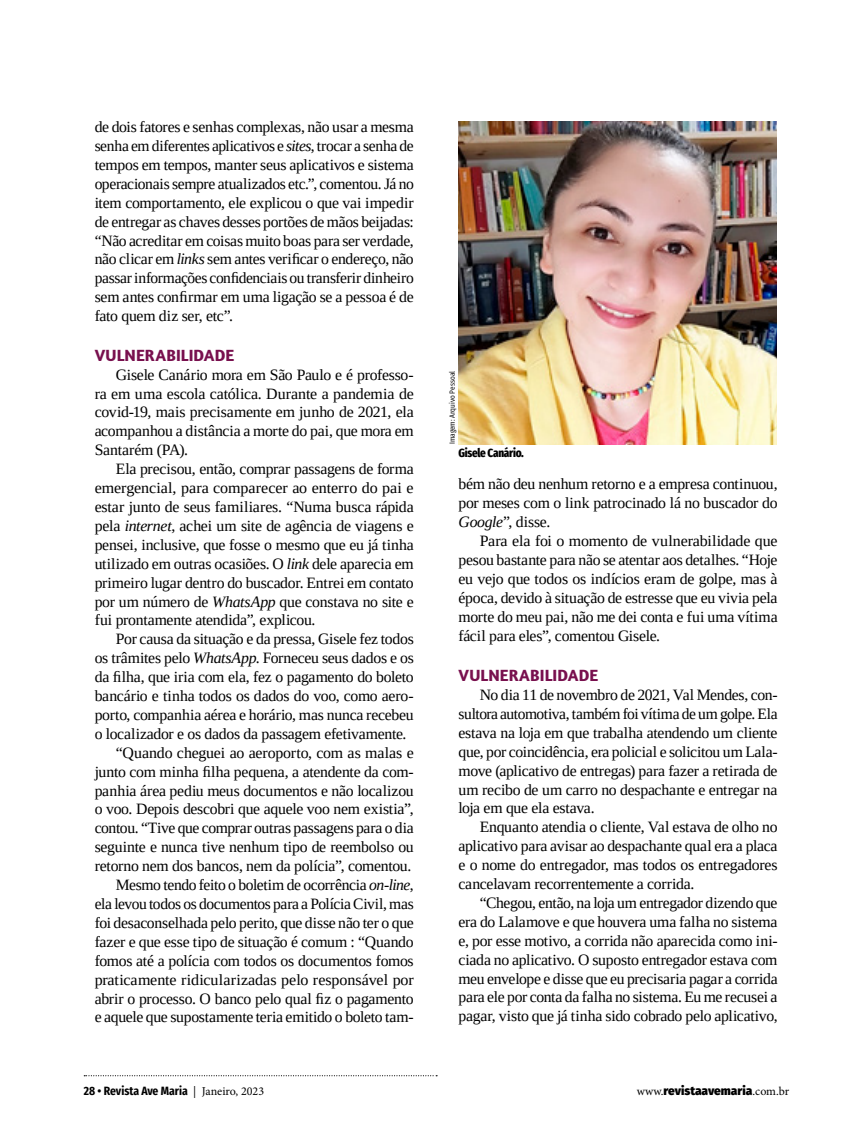
<style>
.page{position:relative;width:851px;height:1127px;background:#fff}
.page>*{position:absolute;margin:0;border:0;box-sizing:border-box;transform-origin:0 0}
.t1{font:700 16.5px "Amaranth";letter-spacing:.01em;color:#78104e}
.t2{font:15.75px/18.9px "Tinos";letter-spacing:-.015em;color:#000;text-align:justify}
.t3{font:700 12px "Fira Sans Condensed";color:#000}
.t4{font:900 12px "Fira Sans";color:#000}
.t5{font:800 extra-condensed 12px "Fira Sans";letter-spacing:-.02em;color:#000}
.t6{font:7.5px "Fira Sans Condensed";color:#000}
.s1{font-style:italic}
.s2{font-family:"Minion Pro";font-weight:400}
</style>
<div class="page">
<img style="left:458px;top:121px;width:318px;height:323px">
<svg style="left:84px;top:1075px;width:353px;height:1px"></svg>
<p class="t2" style="left:95px;top:117px;width:320px">de dois fatores e senhas complexas, não usar a mesma senha em diferentes aplicativos e <span class="s1">sites</span>, trocar a senha de tempos em tempos, manter seus aplicativos e sistema operacionais sempre atualizados etc.”, comentou. Já no item comportamento, ele explicou o que vai impedir de entregar as chaves desses portões de mãos beijadas: “Não acreditar em coisas muito boas para ser verdade, não clicar em <span class="s1">links</span> sem antes verificar o endereço, não passar informações confidenciais ou transferir dinheiro sem antes confirmar em uma ligação se a pessoa é de fato quem diz ser, etc”.</p>
<p class="t1" style="left:95px;top:345px;width:141px">VULNERABILIDADE</p>
<p class="t2" style="left:95px;top:365px;width:320px;text-indent:21px">Gisele Canário mora em São Paulo e é professo&shy;ra em uma escola católica. Durante a pandemia de covid-19, mais precisamente em junho de 2021, ela acompanhou a distância a morte do pai, que mora em Santarém (PA).</p>
<p class="t2" style="left:95px;top:459px;width:321px;text-indent:21px">Ela precisou, então, comprar passagens de forma emergencial, para comparecer ao enterro do pai e estar junto de seus familiares. “Numa busca rápida pela <span class="s1">internet</span>, achei um site de agência de viagens e pensei, inclusive, que fosse o mesmo que eu já tinha utilizado em outras ocasiões. O <span class="s1">link</span> dele aparecia em primeiro lugar dentro do buscador. Entrei em contato por um número de <span class="s1">WhatsApp</span> que constava no site e fui prontamente atendida”, explicou.</p>
<p class="t2" style="left:116px;top:629px;width:299px">Por causa da situação e da pressa, Gisele fez todos</p>
<p class="t2" style="left:95px;top:648px;width:320px">os trâmites pelo <span class="s1">WhatsApp</span>. Forneceu seus dados e os</p>
<p class="t2" style="left:95px;top:667px;width:320px">da filha, que iria com ela, fez o pagamento do boleto</p>
<p class="t2" style="left:95px;top:686px;width:320px">bancário e tinha todos os dados do voo, como aero-</p>
<p class="t2" style="left:95px;top:705px;width:320px">porto, companhia aérea e horário, mas nunca recebeu</p>
<p class="t2" style="left:95px;top:724px;width:313px">o localizador e os dados da passagem efetivamente.</p>
<p class="t2" style="left:116px;top:743px;width:299px">“Quando cheguei ao aeroporto, com as malas e</p>
<p class="t2" style="left:95px;top:762px;width:320px">junto com minha filha pequena, a atendente da com-</p>
<p class="t2" style="left:95px;top:781px;width:320px">panhia área pediu meus documentos e não localizou</p>
<p class="t2" style="left:95px;top:800px;width:320px">o voo. Depois descobri que aquele voo nem existia”,</p>
<p class="t2" style="left:95px;top:818px;width:320px">contou. “Tive que comprar outras passagens para o dia</p>
<p class="t2" style="left:95px;top:837px;width:320px">seguinte e nunca tive nenhum tipo de reembolso ou</p>
<p class="t2" style="left:95px;top:856px;width:318px">retorno nem dos bancos, nem da polícia”, comentou.</p>
<p class="t2" style="left:116px;top:875px;width:299px">Mesmo tendo feito o boletim de ocorrência <span class="s1">on-line</span>,</p>
<p class="t2" style="left:95px;top:894px;width:320px">ela levou todos os documentos para a Polícia Civil, mas</p>
<p class="t2" style="left:95px;top:913px;width:320px">foi desaconselhada pelo perito, que disse não ter o que</p>
<p class="t2" style="left:95px;top:932px;width:320px">fazer e que esse tipo de situação é comum : “Quando</p>
<p class="t2" style="left:95px;top:951px;width:320px">fomos até a polícia com todos os documentos fomos</p>
<p class="t2" style="left:95px;top:970px;width:320px">praticamente ridicularizadas pelo responsável por</p>
<p class="t2" style="left:95px;top:989px;width:320px">abrir o processo. O banco pelo qual fiz o pagamento</p>
<p class="t2" style="left:95px;top:1007px;width:320px">e aquele que supostamente teria emitido o boleto tam-</p>
<p class="t6" style="left:445px;top:444px;width:75px;rotate:-90deg">Imagem: Arquivo Pessoal</p>
<p class="t5" style="left:458px;top:443px;width:67px">Gisele Canário.</p>
<p class="t2" style="left:458px;top:474px;width:320px">bém não deu nenhum retorno e a empresa continuou, por meses com o link patrocinado lá no buscador do <span class="s1">Google</span>”, disse.</p>
<p class="t2" style="left:458px;top:531px;width:320px;text-indent:21px">Para ela foi o momento de vulnerabilidade que pesou bastante para não se atentar aos detalhes. “Hoje eu vejo que todos os indícios eram de golpe, mas à época, devido à situação de estresse que eu vivia pela morte do meu pai, não me dei conta e fui uma vítima fácil para eles”, comentou Gisele.</p>
<p class="t1" style="left:458px;top:665px;width:141px">VULNERABILIDADE</p>
<p class="t2" style="left:458px;top:685px;width:320px;text-indent:21px">No dia 11 de novembro de 2021, Val Mendes, con&shy;sultora automotiva, também foi vítima de um golpe. Ela estava na loja em que trabalha atendendo um cliente que, por coincidência, era policial e solicitou um Lala&shy;move (aplicativo de entregas) para fazer a retirada de um recibo de um carro no despachante e entregar na loja em que ela estava.</p>
<p class="t2" style="left:458px;top:817px;width:320px;text-indent:21px">Enquanto atendia o cliente, Val estava de olho no aplicativo para avisar ao despachante qual era a placa e o nome do entregador, mas todos os entregadores cancelavam recorrentemente a corrida.</p>
<p class="t2" style="left:458px;top:893px;width:320px;text-indent:21px">“Chegou, então, na loja um entregador dizendo que era do Lalamove e que houvera uma falha no sistema e, por esse motivo, a corrida não aparecida como ini&shy;ciada no aplicativo. O suposto entregador estava com meu envelope e disse que eu precisaria pagar a corrida para ele por conta da falha no sistema. Eu me recusei a pagar, visto que já tinha sido cobrado pelo aplicativo,</p>
<p class="t3" style="left:84px;top:1080px;width:182px">28 • Revista Ave Maria <span class="s2">| Janeiro, 2023</span></p>
<p class="t4" style="left:636px;top:1080px;width:154px"><span class="s2">www.</span>revistaavemaria<span class="s2">.com.br</span></p>
</div>
